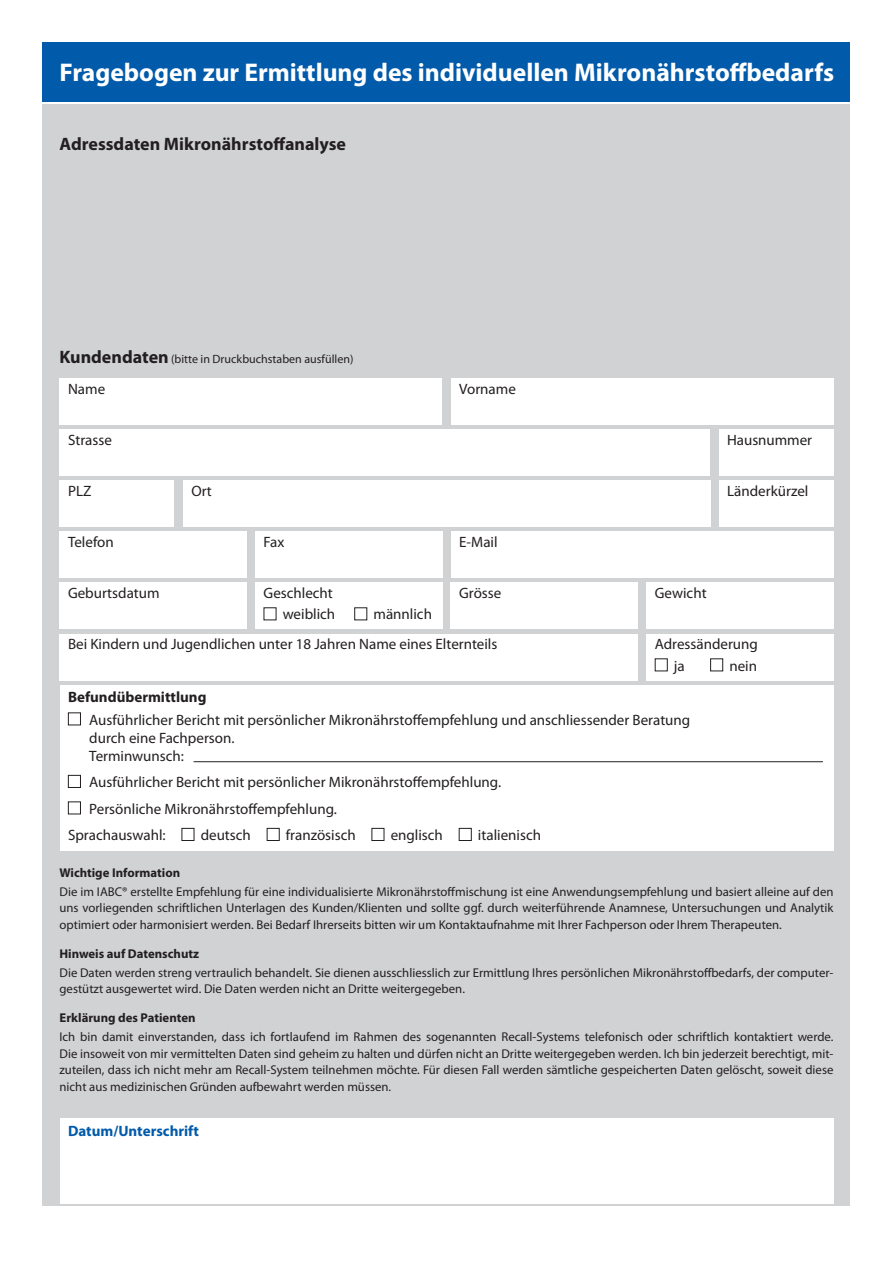
<style>
.page{position:relative;width:893px;height:1263px;background:#fff}
.page>*{position:absolute;margin:0;border:0;box-sizing:border-box;transform-origin:0 0}
.t1{font:700 25.65px "Myriad Pro";color:#fff}
.t2{font:700 18px "Myriad Pro";color:#231f20}
.t3{font:15px/18px "Myriad Pro";color:#231f20}
.t4{font:700 15px "Myriad Pro";color:#231f20}
.t5{font:700 15px "Myriad Pro";color:#015aaa}
.t6{font:12.75px/16.5px "Myriad Pro";color:#231f20;text-align:justify}
.t7{font:700 12.75px "Myriad Pro";color:#231f20}
.t8{font:12px "Myriad Pro";color:#231f20}
.s1{font-weight:700;font-size:18px}
</style>
<div class="page">
<div style="left:43px;top:104px;width:807px;height:1101px;background:#d1d2d4"></div>
<div style="left:60px;top:685px;width:773px;height:165px;background:#fff"></div>
<div style="left:60px;top:1118px;width:773px;height:85px;background:#fff"></div>
<div style="left:60px;top:378px;width:382px;height:47px;background:#fff"></div>
<div style="left:451px;top:378px;width:382px;height:47px;background:#fff"></div>
<div style="left:60px;top:429px;width:650px;height:47px;background:#fff"></div>
<div style="left:60px;top:531px;width:187px;height:47px;background:#fff"></div>
<div style="left:255px;top:531px;width:187px;height:47px;background:#fff"></div>
<div style="left:60px;top:480px;width:114px;height:47px;background:#fff"></div>
<div style="left:183px;top:480px;width:527px;height:47px;background:#fff"></div>
<div style="left:719px;top:480px;width:114px;height:47px;background:#fff"></div>
<div style="left:719px;top:429px;width:114px;height:47px;background:#fff"></div>
<div style="left:451px;top:531px;width:382px;height:47px;background:#fff"></div>
<div style="left:60px;top:583px;width:187px;height:46px;background:#fff"></div>
<div style="left:255px;top:583px;width:187px;height:46px;background:#fff"></div>
<div style="left:60px;top:634px;width:578px;height:46px;background:#fff"></div>
<div style="left:646px;top:634px;width:187px;height:46px;background:#fff"></div>
<div style="left:451px;top:583px;width:187px;height:46px;background:#fff"></div>
<div style="left:646px;top:583px;width:187px;height:46px;background:#fff"></div>
<div style="left:43px;top:43px;width:807px;height:59px;background:#015aaa"></div>
<div style="left:68px;top:712px;width:13px;height:13px;border:1px solid #231f20"></div>
<hr style="left:194px;top:761px;width:629px;height:1px;background:#231f20">
<div style="left:68px;top:775px;width:13px;height:13px;border:1px solid #231f20"></div>
<div style="left:68px;top:801px;width:13px;height:13px;border:1px solid #231f20"></div>
<div style="left:182px;top:828px;width:12px;height:13px;border:1px solid #231f20"></div>
<div style="left:267px;top:828px;width:13px;height:13px;border:1px solid #231f20"></div>
<div style="left:372px;top:828px;width:12px;height:13px;border:1px solid #231f20"></div>
<div style="left:459px;top:828px;width:13px;height:13px;border:1px solid #231f20"></div>
<div style="left:354px;top:607px;width:13px;height:13px;border:1px solid #231f20"></div>
<div style="left:655px;top:658px;width:13px;height:13px;border:1px solid #231f20"></div>
<div style="left:710px;top:658px;width:13px;height:13px;border:1px solid #231f20"></div>
<h1 class="t1" style="left:60px;top:63px;width:776px">Fragebogen zur Ermittlung des individuellen Mikronährstoffbedarfs</h1>
<h2 class="t2" style="left:60px;top:137px;width:288px">Adressdaten Mikronährstoffanalyse</h2>
<p class="t8" style="left:60px;top:355px;width:295px"><span class="s1">Kundendaten</span> (bitte in Druckbuchstaben ausfüllen)</p>
<p class="t3" style="left:68px;top:381px;width:39px">Name</p>
<p class="t3" style="left:459px;top:381px;width:58px">Vorname</p>
<p class="t3" style="left:68px;top:432px;width:45px">Strasse</p>
<p class="t3" style="left:68px;top:483px;width:25px">PLZ</p>
<p class="t3" style="left:191px;top:483px;width:22px">Ort</p>
<p class="t3" style="left:68px;top:534px;width:47px">Telefon</p>
<p class="t3" style="left:264px;top:534px;width:22px">Fax</p>
<p class="t3" style="left:459px;top:534px;width:40px">E-Mail</p>
<p class="t3" style="left:68px;top:585px;width:93px">Geburtsdatum</p>
<p class="t3" style="left:264px;top:583px;width:73px;line-height:21.3px;text-align:right">Geschlecht weiblich</p>
<p class="t3" style="left:373px;top:606px;width:60px">männlich</p>
<p class="t3" style="left:459px;top:585px;width:44px">Grösse</p>
<p class="t3" style="left:655px;top:585px;width:53px">Gewicht</p>
<p class="t3" style="left:727px;top:432px;width:87px">Hausnummer</p>
<p class="t3" style="left:727px;top:483px;width:83px">Länderkürzel</p>
<p class="t3" style="left:68px;top:636px;width:431px">Bei Kindern und Jugendlichen unter 18 Jahren Name eines Elternteils</p>
<p class="t3" style="left:674px;top:634px;width:85px;line-height:21.5px;text-indent:-19px">Adressänderung ja</p>
<p class="t3" style="left:729px;top:657px;width:29px">nein</p>
<p class="t4" style="left:68px;top:691px;width:140px">Befundübermittlung</p>
<p class="t3" style="left:89px;top:711px;width:602px">Ausführlicher Bericht mit persönlicher Mikronährstoffempfehlung und anschliessender Beratung durch eine Fachperson.<br>Terminwunsch:</p>
<p class="t3" style="left:89px;top:774px;width:413px">Ausführlicher Bericht mit persönlicher Mikronährstoffempfehlung.</p>
<p class="t3" style="left:89px;top:800px;width:249px">Persönliche Mikronährstoffempfehlung.</p>
<p class="t3" style="left:68px;top:827px;width:99px">Sprachauswahl:</p>
<p class="t3" style="left:201px;top:827px;width:52px">deutsch</p>
<p class="t3" style="left:286px;top:827px;width:71px">französisch</p>
<p class="t3" style="left:391px;top:827px;width:54px">englisch</p>
<p class="t3" style="left:478px;top:827px;width:65px">italienisch</p>
<p class="t7" style="left:60px;top:868px;width:122px">Wichtige Information</p>
<p class="t6" style="left:60px;top:884px;width:775px">Die im IABC® erstellte Empfehlung für eine individualisierte Mikronährstoffmischung ist eine Anwendungsempfehlung und basiert alleine auf den uns vorliegenden schriftlichen Unterlagen des Kunden/Klienten und sollte ggf. durch weiter führende Anamnese, Untersuchungen und Analytik optimiert oder harmonisiert werden. Bei Bedarf Ihrerseits bitten wir um Kontaktaufnahme mit Ihrer Fachperson oder Ihrem Therapeuten.</p>
<p class="t7" style="left:60px;top:949px;width:141px">Hinweis auf Datenschutz</p>
<p class="t6" style="left:60px;top:965px;width:775px">Die Daten werden streng vertraulich behandelt. Sie dienen ausschliesslich zur Ermittlung Ihres persönlichen Mikronährstoffbedarfs, der computer&shy;gestützt ausgewertet wird. Die Daten werden nicht an Dritte weitergegeben.</p>
<p class="t7" style="left:60px;top:1013px;width:138px">Erklärung des Patienten</p>
<p class="t6" style="left:60px;top:1029px;width:775px">Ich bin damit einverstanden, dass ich fortlaufend im Rahmen des sogenannten Recall-Systems telefonisch oder schriftlich kontaktiert werde.<br>Die insoweit von mir vermittelten Daten sind geheim zu halten und dürfen nicht an Dritte weitergegeben werden. Ich bin jederzeit berechtigt, mit&shy;zuteilen, dass ich nicht mehr am Recall-System teilnehmen möchte. Für diesen Fall werden sämtliche gespeicherten Daten gelöscht, soweit diese nicht aus medizinischen Gründen aufbewahrt werden müssen.</p>
<p class="t5" style="left:68px;top:1125px;width:133px">Datum/Unterschrift</p>
</div>
